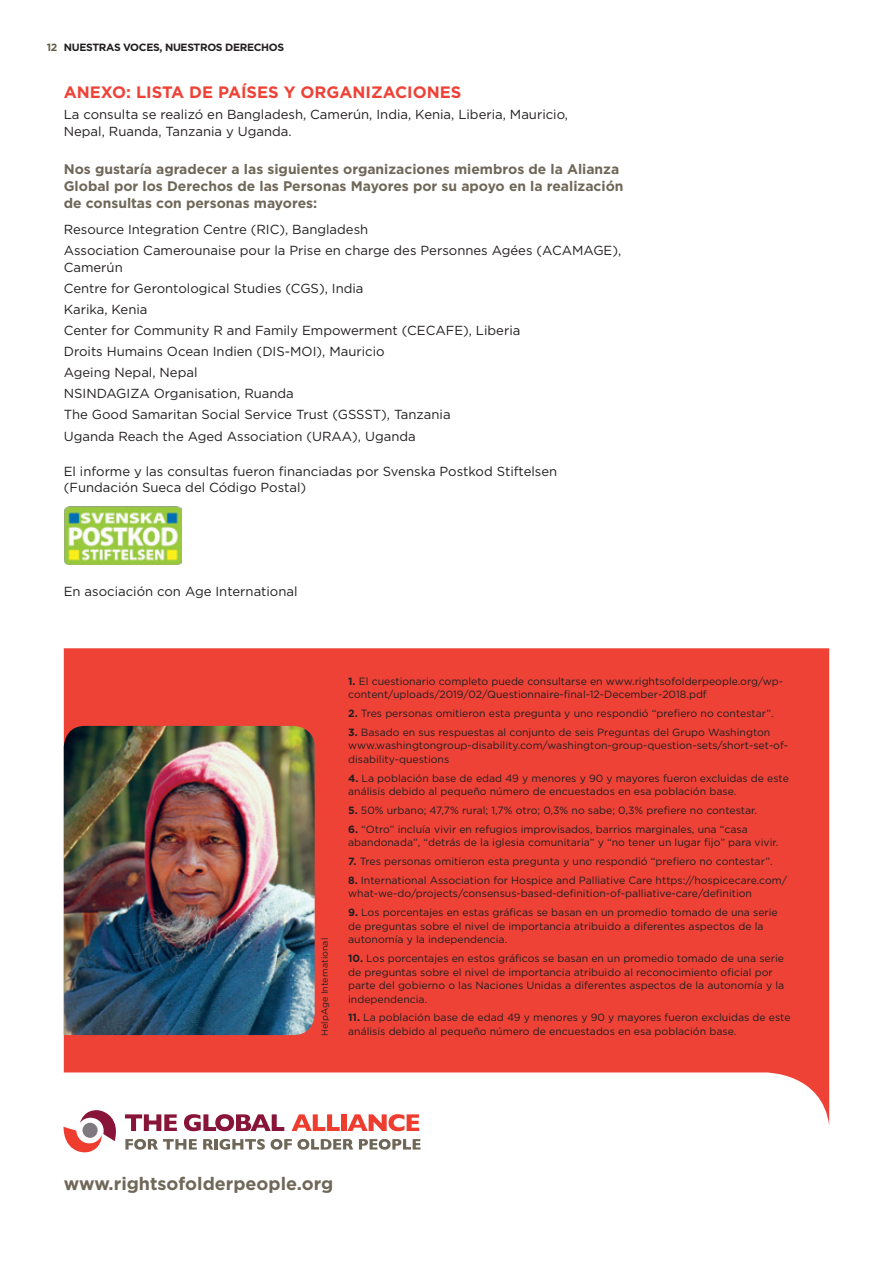
<style>
.page{position:relative;width:893px;height:1263px;background:#fff}
.page>*{position:absolute;margin:0;border:0;box-sizing:border-box;transform-origin:0 0}
.t1{font:700 18px "Gotham";color:#6f6758}
.t2{font:700 16.5px "Gotham";color:#ee4237}
.t3{font:700 13.8px/16.8px "Gotham";color:#6f6758}
.t4{font:13.2px/21.1px "Gotham";color:#231f20}
.t5{font:10.5px/13.5px "Gotham";color:#231f20}
.t6{font:700 10.5px "Gotham";letter-spacing:-.03em;color:#231f20}
.t7{font:9px "Gotham";color:#231f20}
.s1{color:#685d49}
.s2{font-weight:700}
</style>
<div class="page">
<svg style="left:64px;top:648px;width:765px;height:476px;background:#f0584e"></svg>
<img style="left:64px;top:726px;width:251px;height:309px">
<img style="left:64px;top:506px;width:118px;height:59px">
<svg style="left:63px;top:1110px;width:357px;height:43px"></svg>
<div style="left:82px;top:1123px;width:16px;height:15px;background:#7e7a7f;border-radius:50%"></div>
<p class="t6" style="left:47px;top:40px;width:239px"><span class="s1">12</span> NUESTRAS VOCES, NUESTROS DERECHOS</p>
<h2 class="t2" style="left:64px;top:81px;width:399px">ANEXO: LISTA DE PAÍSES Y ORGANIZACIONES</h2>
<p class="t4" style="left:64px;top:106px;width:506px;line-height:17px">La consulta se realizó en Bangladesh, Camerún, India, Kenia, Liberia, Mauricio,<br>Nepal, Ruanda, Tanzania y Uganda.</p>
<h3 class="t3" style="left:64px;top:161px;width:561px">Nos gustaría agradecer a las siguientes organizaciones miembros de la Alianza<br>Global por los Derechos de las Personas Mayores por su apoyo en la realización de consultas con personas mayores:</h3>
<p class="t4" style="left:64px;top:218px;width:559px">Resource Integration Centre (RIC), Bangladesh<br>Association Camerounaise pour la Prise en charge des Personnes Agées (ACAMAGE),</p>
<p class="t4" style="left:64px;top:256px;width:458px">Camerún<br>Centre for Gerontological Studies (CGS), India<br>Karika, Kenia<br>Center for Community R and Family Empowerment (CECAFE), Liberia Droits Humains Ocean Indien (DIS-MOI), Mauricio<br>Ageing Nepal, Nepal<br>NSINDAGIZA Organisation, Ruanda<br>The Good Samaritan Social Service Trust (GSSST), Tanzania<br>Uganda Reach the Aged Association (URAA), Uganda</p>
<p class="t4" style="left:64px;top:462px;width:495px;line-height:17px">El informe y las consultas fueron financiadas por Svenska Postkod Stiftelsen (Fundación Sueca del Código Postal)</p>
<p class="t4" style="left:64px;top:580px;width:235px">En asociación con Age International</p>
<p class="t7" style="left:319px;top:1036px;width:99px;rotate:-90deg">HelpAge International</p>
<p class="t5" style="left:348px;top:674px;width:436px"><span class="s2">1.</span> El cuestionario completo puede consultarse en www.rightsofolderpeople.org/wp&shy;content/uploads/2019/02/Questionnaire-final-12-December-2018.pdf</p>
<p class="t5" style="left:348px;top:706px;width:427px"><span class="s2">2.</span> Tres personas omitieron esta pregunta y uno respondió “prefiero no contestar”.</p>
<p class="t5" style="left:348px;top:725px;width:442px"><span class="s2">3.</span> Basado en sus respuestas al conjunto de seis Preguntas del Grupo Washington www.washingtongroup-disability.com/washington-group-question-sets/short-set-of&shy;disability-questions</p>
<p class="t5" style="left:348px;top:771px;width:442px"><span class="s2">4.</span> La población base de edad 49 y menores y 90 y mayores fueron excluidas de este análisis debido al pequeño número de encuestados en esa población base.</p>
<p class="t5" style="left:348px;top:803px;width:410px"><span class="s2">5.</span> 50% urbano; 47,7% rural; 1,7% otro; 0,3% no sabe; 0,3% prefiere no contestar.</p>
<p class="t5" style="left:348px;top:822px;width:432px"><span class="s2">6.</span> “Otro” incluía vivir en refugios improvisados, barrios marginales, una “casa abandonada”, “detrás de la iglesia comunitaria” y “no tener un lugar fijo” para vivir.</p>
<p class="t5" style="left:348px;top:854px;width:426px"><span class="s2">7.</span> Tres personas omitieron esta pregunta y uno respondió “prefiero no contestar”.</p>
<p class="t5" style="left:348px;top:873px;width:440px"><span class="s2">8.</span> International Association for Hospice and Palliative Care https://hospicecare.com/ what-we-do/projects/consensus-based-definition-of-palliative-care/definition</p>
<p class="t5" style="left:348px;top:905px;width:431px"><span class="s2">9.</span> Los porcentajes en estas gráficas se basan en un promedio tomado de una serie de preguntas sobre el nivel de importancia atribuido a diferentes aspectos de la autonomía y la independencia.</p>
<p class="t5" style="left:348px;top:951px;width:438px"><span class="s2">10.</span> Los porcentajes en estos gráficos se basan en un promedio tomado de una serie de preguntas sobre el nivel de importancia atribuido al reconocimiento oficial por parte del gobierno o las Naciones Unidas a diferentes aspectos de la autonomía y la independencia.</p>
<p class="t5" style="left:348px;top:1011px;width:444px"><span class="s2">11.</span> La población base de edad 49 y menores y 90 y mayores fueron excluidas de este análisis debido al pequeño número de encuestados en esa población base.</p>
<h1 class="t1" style="left:64px;top:1172px;width:271px">www.rightsofolderpeople.org</h1>
</div>
